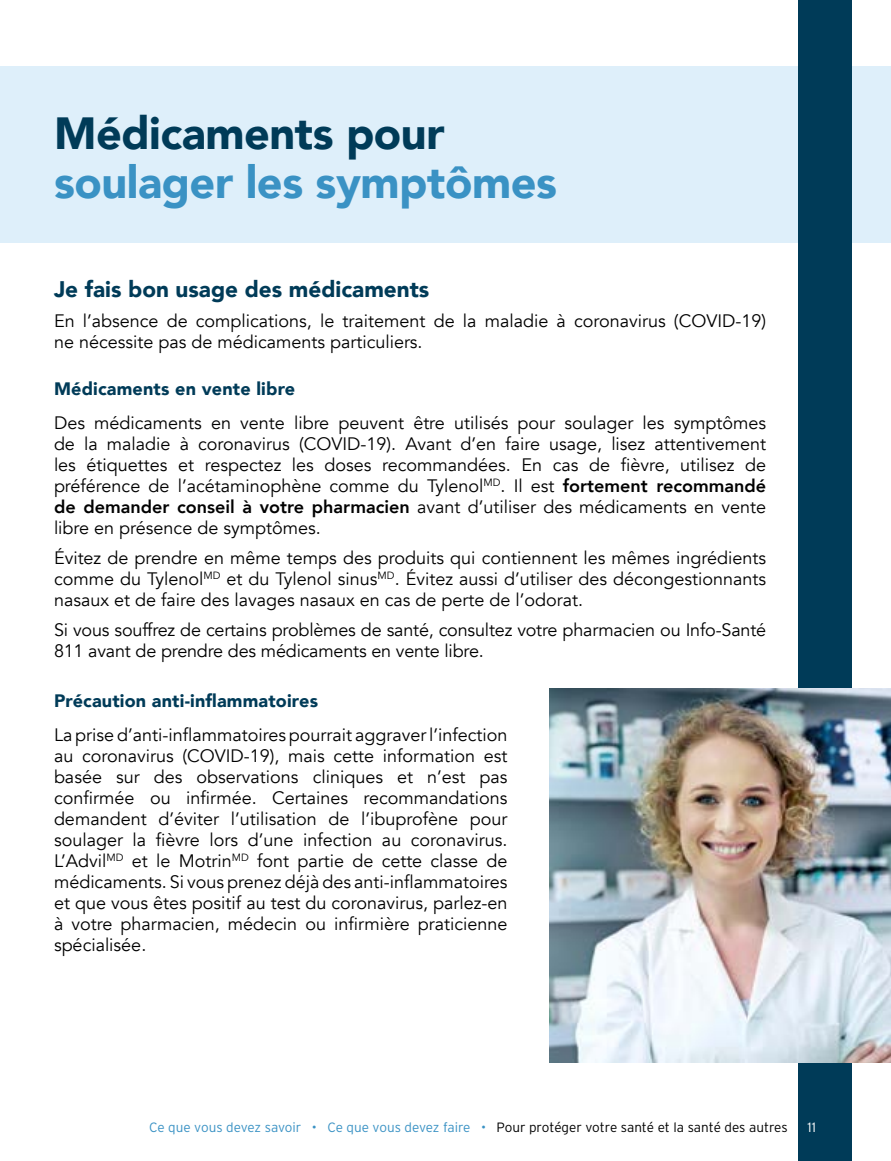
<style>
.page{position:relative;width:891px;height:1161px;background:#fff}
.page>*{position:absolute;margin:0;border:0;box-sizing:border-box;transform-origin:0 0}
.H2-Titre_30pts_bleu{font:900 45px/49.5px "Avenir";letter-spacing:-.01em;color:#3a92c4}
.H3-_Sous-titre_bleu{font:900 22.5px "Avenir";color:#003b58}
.P-Texte_courant_12pt{font:18px/21px "Avenir";color:#000;text-align:justify}
.P-Sous-sous-titre{font:900 18px "Avenir";letter-spacing:.01em;color:#003b58}
.t1{font:300 13.5px "Interstate";color:#3a92c4}
.t2{font:300 13.5px "Interstate";color:#fff}
.s1{color:#003b58}
.s2{font-weight:800}
.s3{color:#000}
</style>
<div class="page">
<hr style="left:0;top:701px;width:1px;height:117px;background:#003b58">
<div style="left:0;top:66px;width:891px;height:177px;background:#deeffa"></div>
<div style="left:798px;top:0;width:54px;height:1161px;background:#003b58"></div>
<img style="left:549px;top:688px;width:342px;height:375px">
<h2 class="H2-Titre_30pts_bleu" style="left:54px;top:107px;width:504px"><span class="s1">Médicaments pour </span>soulager les symptômes</h2>
<h3 class="H3-_Sous-titre_bleu" style="left:54px;top:270px;width:377px">Je fais bon usage des médicaments</h3>
<p class="P-Texte_courant_12pt" style="left:54px;top:311px;width:714px">En l’absence de complications, le traitement de la maladie à coronavirus (COVID-19) ne nécessite pas de médicaments particuliers.</p>
<p class="P-Sous-sous-titre" style="left:54px;top:373px;width:243px">Médicaments en vente libre</p>
<p class="P-Texte_courant_12pt" style="left:54px;top:413px;width:714px">Des médicaments en vente libre peuvent être utilisés pour soulager les symptômes de la maladie à coronavirus (COVID-19). Avant d’en faire usage, lisez attentivement les étiquettes et respectez les doses recommandées. En cas de fièvre, utilisez de préférence de l’acétaminophène comme du Tylenol<sup>MD</sup>. Il est <span class="s2">fortement recommandé de demander conseil à votre pharmacien</span> avant d’utiliser des médicaments en vente libre en présence de symptômes.</p>
<p class="P-Texte_courant_12pt" style="left:54px;top:548px;width:714px">Évitez de prendre en même temps des produits qui contiennent les mêmes ingrédients comme du Tylenol<sup>MD</sup> et du Tylenol sinus<sup>MD</sup>. Évitez aussi d’utiliser des décongestionnants nasaux et de faire des lavages nasaux en cas de perte de l’odorat.</p>
<p class="P-Texte_courant_12pt" style="left:54px;top:620px;width:714px">Si vous souffrez de certains problèmes de santé, consultez votre pharmacien ou Info-Santé<br>811 avant de prendre des médicaments en vente libre.</p>
<p class="P-Sous-sous-titre" style="left:54px;top:685px;width:266px">Précaution anti-inflammatoires</p>
<p class="P-Texte_courant_12pt" style="left:54px;top:725px;width:455px">La prise d’anti-inflammatoires pourrait aggraver l’infection au coronavirus (COVID-19), mais cette information est basée sur des observations cliniques et n’est pas confirmée ou infirmée. Certaines recommandations demandent d’éviter l’utilisation de l’ibuprofène pour soulager la fièvre lors d’une infection au coronavirus.<br>L’Advil<sup>MD</sup> et le Motrin<sup>MD</sup> font partie de cette classe de médicaments. Si vous prenez déjà des anti-inflammatoires et que vous êtes positif au test du coronavirus, parlez-en à votre pharmacien, médecin ou infirmière praticienne spécialisée.</p>
<p class="t1" style="left:149px;top:1119px;width:640px">Ce que vous devez savoir • Ce que vous devez faire • <span class="s3">Pour protéger votre santé et la santé des autres</span></p>
<p class="t2" style="left:808px;top:1119px;width:10px">11</p>
</div>
